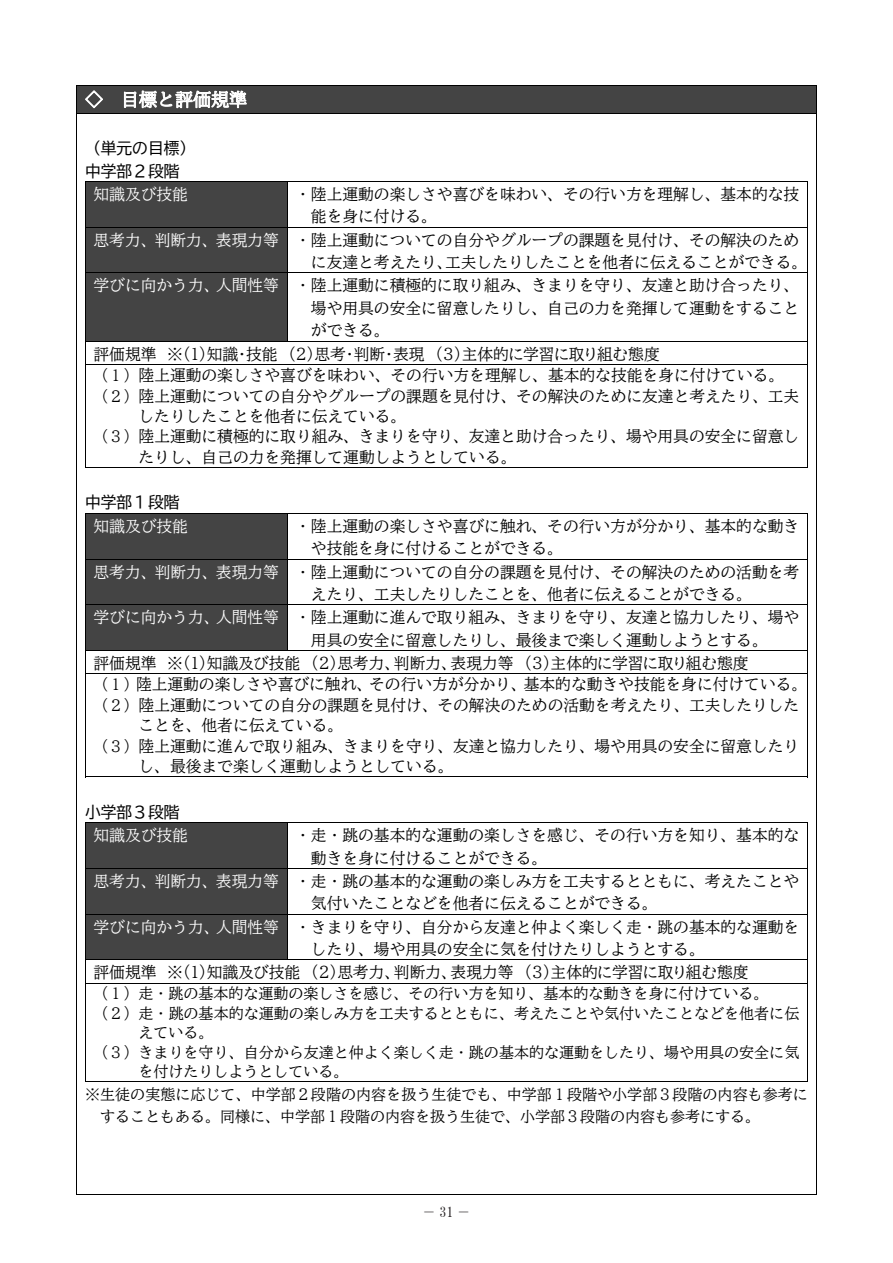
<style>
.page{position:relative;width:893px;height:1263px;background:#fff}
.page>*{position:absolute;margin:0;border:0;box-sizing:border-box;transform-origin:0 0}
.t1{font:18px "BIZ UD Mincho Medium";color:#fff}
.t2{font:15.75px "BIZ UD Mincho Medium";color:#000}
.t3{font:15.75px "BIZ UDP Mincho Medium";color:#000}
.t4{font:15.75px/22.5px "BIZ UD Gothic";color:#000}
.t5{font:15.75px "BIZ UD Mincho Medium";color:#fff}
.t6{font:15px/22.5px "BIZ UD Mincho Medium";color:#000}
.t7{font:13.8px "DFHS Mincho W3 WIN RKSJ H";color:#231f20}
.s1{color:#fff}
.s2{font-size:15px}
</style>
<div class="page">
<div style="left:77px;top:86px;width:739px;height:27px;background:#444"></div>
<hr style="left:77px;top:85px;width:739px;height:1px;background:#000">
<svg style="left:816px;top:85px;width:1px;height:28px"></svg>
<div style="left:86px;top:182px;width:201px;height:45px;background:#444"></div>
<hr style="left:85px;top:181px;width:723px;height:1px;background:#000">
<hr style="left:85px;top:182px;width:1px;height:45px;background:#000">
<hr style="left:287px;top:182px;width:1px;height:45px;background:#000">
<hr style="left:807px;top:182px;width:1px;height:45px;background:#000">
<div style="left:86px;top:228px;width:201px;height:45px;background:#444"></div>
<hr style="left:85px;top:227px;width:723px;height:1px;background:#000">
<hr style="left:85px;top:228px;width:1px;height:45px;background:#000">
<hr style="left:287px;top:228px;width:1px;height:45px;background:#000">
<hr style="left:807px;top:228px;width:1px;height:45px;background:#000">
<div style="left:86px;top:273px;width:201px;height:68px;background:#444"></div>
<hr style="left:85px;top:273px;width:723px;height:1px;background:#000">
<hr style="left:85px;top:273px;width:1px;height:68px;background:#000">
<hr style="left:287px;top:273px;width:1px;height:68px;background:#000">
<hr style="left:807px;top:273px;width:1px;height:68px;background:#000">
<hr style="left:85px;top:341px;width:723px;height:1px;background:#000">
<svg style="left:85px;top:342px;width:1px;height:22px"></svg>
<svg style="left:807px;top:342px;width:1px;height:22px"></svg>
<hr style="left:85px;top:364px;width:723px;height:1px;background:#000">
<hr style="left:85px;top:365px;width:1px;height:103px;background:#000">
<hr style="left:85px;top:467px;width:722px;height:1px;background:#000">
<hr style="left:807px;top:365px;width:1px;height:103px;background:#000">
<div style="left:86px;top:514px;width:201px;height:45px;background:#444"></div>
<hr style="left:85px;top:513px;width:723px;height:1px;background:#000">
<hr style="left:85px;top:514px;width:1px;height:45px;background:#000">
<hr style="left:287px;top:514px;width:1px;height:45px;background:#000">
<hr style="left:807px;top:514px;width:1px;height:45px;background:#000">
<div style="left:86px;top:559px;width:201px;height:45px;background:#444"></div>
<hr style="left:85px;top:559px;width:723px;height:1px;background:#000">
<hr style="left:85px;top:559px;width:1px;height:45px;background:#000">
<hr style="left:287px;top:559px;width:1px;height:45px;background:#000">
<hr style="left:807px;top:559px;width:1px;height:45px;background:#000">
<div style="left:86px;top:605px;width:201px;height:45px;background:#444"></div>
<hr style="left:85px;top:604px;width:723px;height:1px;background:#000">
<hr style="left:85px;top:605px;width:1px;height:45px;background:#000">
<hr style="left:287px;top:605px;width:1px;height:45px;background:#000">
<hr style="left:807px;top:605px;width:1px;height:45px;background:#000">
<hr style="left:85px;top:650px;width:723px;height:1px;background:#000">
<svg style="left:85px;top:651px;width:1px;height:22px"></svg>
<svg style="left:807px;top:651px;width:1px;height:22px"></svg>
<hr style="left:85px;top:673px;width:723px;height:1px;background:#000">
<hr style="left:85px;top:674px;width:1px;height:103px;background:#000">
<hr style="left:85px;top:777px;width:722px;height:1px;background:#000">
<hr style="left:807px;top:674px;width:1px;height:103px;background:#000">
<div style="left:86px;top:823px;width:201px;height:45px;background:#444"></div>
<hr style="left:85px;top:822px;width:723px;height:1px;background:#000">
<hr style="left:85px;top:823px;width:1px;height:45px;background:#000">
<hr style="left:287px;top:823px;width:1px;height:45px;background:#000">
<hr style="left:807px;top:823px;width:1px;height:45px;background:#000">
<div style="left:86px;top:869px;width:201px;height:45px;background:#444"></div>
<hr style="left:85px;top:868px;width:723px;height:1px;background:#000">
<hr style="left:85px;top:869px;width:1px;height:45px;background:#000">
<hr style="left:287px;top:869px;width:1px;height:45px;background:#000">
<hr style="left:807px;top:869px;width:1px;height:45px;background:#000">
<div style="left:86px;top:914px;width:201px;height:45px;background:#444"></div>
<hr style="left:85px;top:914px;width:723px;height:1px;background:#000">
<hr style="left:85px;top:914px;width:1px;height:45px;background:#000">
<hr style="left:287px;top:914px;width:1px;height:45px;background:#000">
<hr style="left:807px;top:914px;width:1px;height:45px;background:#000">
<hr style="left:85px;top:959px;width:723px;height:1px;background:#000">
<svg style="left:85px;top:960px;width:1px;height:23px"></svg>
<svg style="left:807px;top:960px;width:1px;height:23px"></svg>
<hr style="left:85px;top:983px;width:723px;height:1px;background:#000">
<hr style="left:85px;top:984px;width:1px;height:98px;background:#000">
<hr style="left:85px;top:1081px;width:722px;height:1px;background:#000">
<hr style="left:807px;top:984px;width:1px;height:98px;background:#000">
<hr style="left:77px;top:113px;width:739px;height:1px;background:#000">
<hr style="left:77px;top:113px;width:1px;height:1082px;background:#000">
<hr style="left:77px;top:1194px;width:739px;height:1px;background:#000">
<hr style="left:816px;top:113px;width:1px;height:1082px;background:#000">
<p class="t1" style="left:85px;top:90px;width:163px">◇ 目標と評価規準</p>
<p class="t4" style="left:85px;top:137px;width:112px">（単元の目標）中学部２段階</p>
<p class="t5" style="left:94px;top:186px;width:96px">知識及び技能</p>
<p class="t2" style="left:295px;top:186px;width:506px">・陸上運動の楽しさや喜びを味わい、その行い方を理解し、基本的な技</p>
<p class="t2" style="left:311px;top:208px;width:127px">能を身に付ける。</p>
<p class="t2" style="left:94px;top:232px;width:707px"><span class="s1">思考力、判断力、表現力等</span> ・陸上運動についての自分やグループの課題を見付け、その解決のため</p>
<p class="t2" style="left:311px;top:254px;width:498px">に友達と考えたり、工夫したりしたことを他者に伝えることができる。</p>
<p class="t2" style="left:94px;top:277px;width:707px"><span class="s1">学びに向かう力、人間性等</span> ・陸上運動に積極的に取り組み、きまりを守り、友達と助け合ったり、</p>
<p class="t2" style="left:311px;top:300px;width:490px">場や用具の安全に留意したりし、自己の力を発揮して運動をすること</p>
<p class="t2" style="left:311px;top:322px;width:80px">ができる。</p>
<p class="t3" style="left:94px;top:346px;width:568px">評価規準 ※（１）知識・技能 （２）思考・判断・表現 （３）主体的に学習に取り組む態度</p>
<p class="t2" style="left:94px;top:367px;width:692px"><span class="s2">（１）</span>陸上運動の楽しさや喜びを味わい、その行い方を理解し、基本的な技能を身に付けている。</p>
<p class="t2" style="left:94px;top:388px;width:707px"><span class="s2">（２）</span>陸上運動についての自分やグループの課題を見付け、その解決のために友達と考えたり、工夫</p>
<p class="t2" style="left:139px;top:408px;width:269px">したりしたことを他者に伝えている。</p>
<p class="t2" style="left:94px;top:429px;width:707px"><span class="s2">（３）</span>陸上運動に積極的に取り組み、きまりを守り、友達と助け合ったり、場や用具の安全に留意し</p>
<p class="t2" style="left:139px;top:449px;width:380px">たりし、自己の力を発揮して運動しようとしている。</p>
<p class="t4" style="left:85px;top:491px;width:96px">中学部１段階</p>
<p class="t5" style="left:94px;top:518px;width:96px">知識及び技能</p>
<p class="t2" style="left:295px;top:518px;width:506px">・陸上運動の楽しさや喜びに触れ、その行い方が分かり、基本的な動き</p>
<p class="t2" style="left:311px;top:540px;width:253px">や技能を身に付けることができる。</p>
<p class="t2" style="left:94px;top:564px;width:707px"><span class="s1">思考力、判断力、表現力等</span> ・陸上運動についての自分の課題を見付け、その解決のための活動を考</p>
<p class="t2" style="left:311px;top:586px;width:442px">えたり、工夫したりしたことを、他者に伝えることができる。</p>
<p class="t2" style="left:94px;top:609px;width:707px"><span class="s1">学びに向かう力、人間性等</span> ・陸上運動に進んで取り組み、きまりを守り、友達と協力したり、場や</p>
<p class="t2" style="left:311px;top:632px;width:458px">用具の安全に留意したりし、最後まで楽しく運動しようとする。</p>
<p class="t3" style="left:94px;top:655px;width:657px">評価規準 ※（１）知識及び技能 （２）思考力、判断力、表現力等 （３）主体的に学習に取り組む態度</p>
<p class="t2" style="left:94px;top:677px;width:715px"><span class="s2">（１）</span>陸上運動の楽しさや喜びに触れ、その行い方が分かり、基本的な動きや技能を身に付けている。</p>
<p class="t2" style="left:94px;top:697px;width:707px"><span class="s2">（２）</span>陸上運動についての自分の課題を見付け、その解決のための活動を考えたり、工夫したりした</p>
<p class="t2" style="left:139px;top:717px;width:206px">ことを、他者に伝えている。</p>
<p class="t2" style="left:94px;top:738px;width:707px"><span class="s2">（３）</span>陸上運動に進んで取り組み、きまりを守り、友達と協力したり、場や用具の安全に留意したり</p>
<p class="t2" style="left:139px;top:758px;width:317px">し、最後まで楽しく運動しようとしている。</p>
<p class="t4" style="left:85px;top:801px;width:96px">小学部３段階</p>
<p class="t5" style="left:94px;top:827px;width:96px">知識及び技能</p>
<p class="t2" style="left:295px;top:827px;width:506px">・走・跳の基本的な運動の楽しさを感じ、その行い方を知り、基本的な</p>
<p class="t2" style="left:311px;top:850px;width:238px">動きを身に付けることができる。</p>
<p class="t2" style="left:94px;top:873px;width:707px"><span class="s1">思考力、判断力、表現力等</span> ・走・跳の基本的な運動の楽しみ方を工夫するとともに、考えたことや</p>
<p class="t2" style="left:311px;top:895px;width:348px">気付いたことなどを他者に伝えることができる。</p>
<p class="t2" style="left:94px;top:919px;width:707px"><span class="s1">学びに向かう力、人間性等</span> ・きまりを守り、自分から友達と仲よく楽しく走・跳の基本的な運動を</p>
<p class="t2" style="left:311px;top:941px;width:395px">したり、場や用具の安全に気を付けたりしようとする。</p>
<p class="t3" style="left:94px;top:964px;width:657px">評価規準 ※（１）知識及び技能 （２）思考力、判断力、表現力等 （３）主体的に学習に取り組む態度</p>
<p class="t6" style="left:94px;top:982px;width:677px">（１）走・跳の基本的な運動の楽しさを感じ、その行い方を知り、基本的な動きを身に付けている。</p>
<p class="t6" style="left:94px;top:1001px;width:707px">（２）走・跳の基本的な運動の楽しみ方を工夫するとともに、考えたことや気付いたことなどを他者に伝</p>
<p class="t6" style="left:139px;top:1021px;width:77px">えている。</p>
<p class="t6" style="left:94px;top:1041px;width:707px">（３）きまりを守り、自分から友達と仲よく楽しく走・跳の基本的な運動をしたり、場や用具の安全に気</p>
<p class="t6" style="left:139px;top:1060px;width:212px">を付けたりしようとしている。</p>
<p class="t6" style="left:100px;top:1083px;width:709px;text-indent:-15px">※生徒の実態に応じて、中学部２段階の内容を扱う生徒でも、中学部１段階や小学部３段階の内容も参考にすることもある。同様に、中学部１段階の内容を扱う生徒で、小学部３段階の内容も参考にする。</p>
<p class="t7" style="left:422px;top:1205px;width:50px">－31－</p>
</div>
